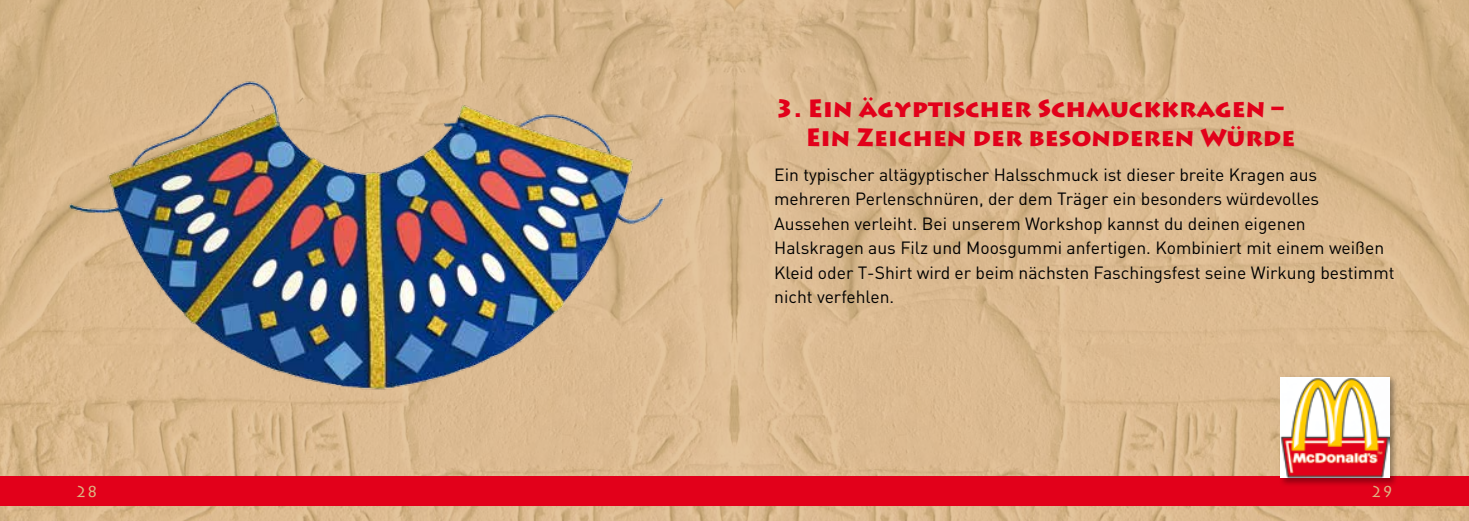
<style>
.page{position:relative;width:1469px;height:521px;background:#fff}
.page>*{position:absolute;margin:0;border:0;box-sizing:border-box;transform-origin:0 0}
.t1{font:900 24.5px/29.4px "Lithos Pro";color:#e2001a}
.t2{font:17.5px/24.5px "DIN";color:#000}
.t3{font:15.75px "Lithos Pro";color:#dcb683}
</style>
<div class="page">
<img style="left:0;top:0;width:734px;height:521px">
<svg style="left:734px;top:0;width:734px;height:521px;background:#d9b88e"></svg>
<div style="left:0;top:476px;width:1468px;height:30px;background:#e2001a"></div>
<div style="left:1278px;top:375px;width:119px;height:112px;background:#000;opacity:.35"></div>
<img style="left:1280px;top:377px;width:109px;height:101px">
<img style="left:62px;top:70px;width:615px;height:333px">
<h1 class="t1" style="left:805px;top:94px;width:491px;text-indent:-32px">3. Ein ägyptischer Schmuckkragen –<br>Ein Zeichen der besonderen Würde</h1>
<p class="t2" style="left:774px;top:162px;width:622px">Ein typischer altägyptischer Halsschmuck ist dieser breite Kragen aus mehreren Perlenschnüren, der dem Träger ein besonders würdevolles Aussehen verleiht. Bei unserem Workshop kannst du deinen eigenen Halskragen aus Filz und Moosgummi anfertigen. Kombiniert mit einem weißen Kleid oder T-Shirt wird er beim nächsten Faschingsfest seine Wirkung bestimmt nicht verfehlen.</p>
<p class="t3" style="left:76px;top:482px;width:24px">28</p>
<p class="t3" style="left:1370px;top:482px;width:24px">29</p>
</div>
